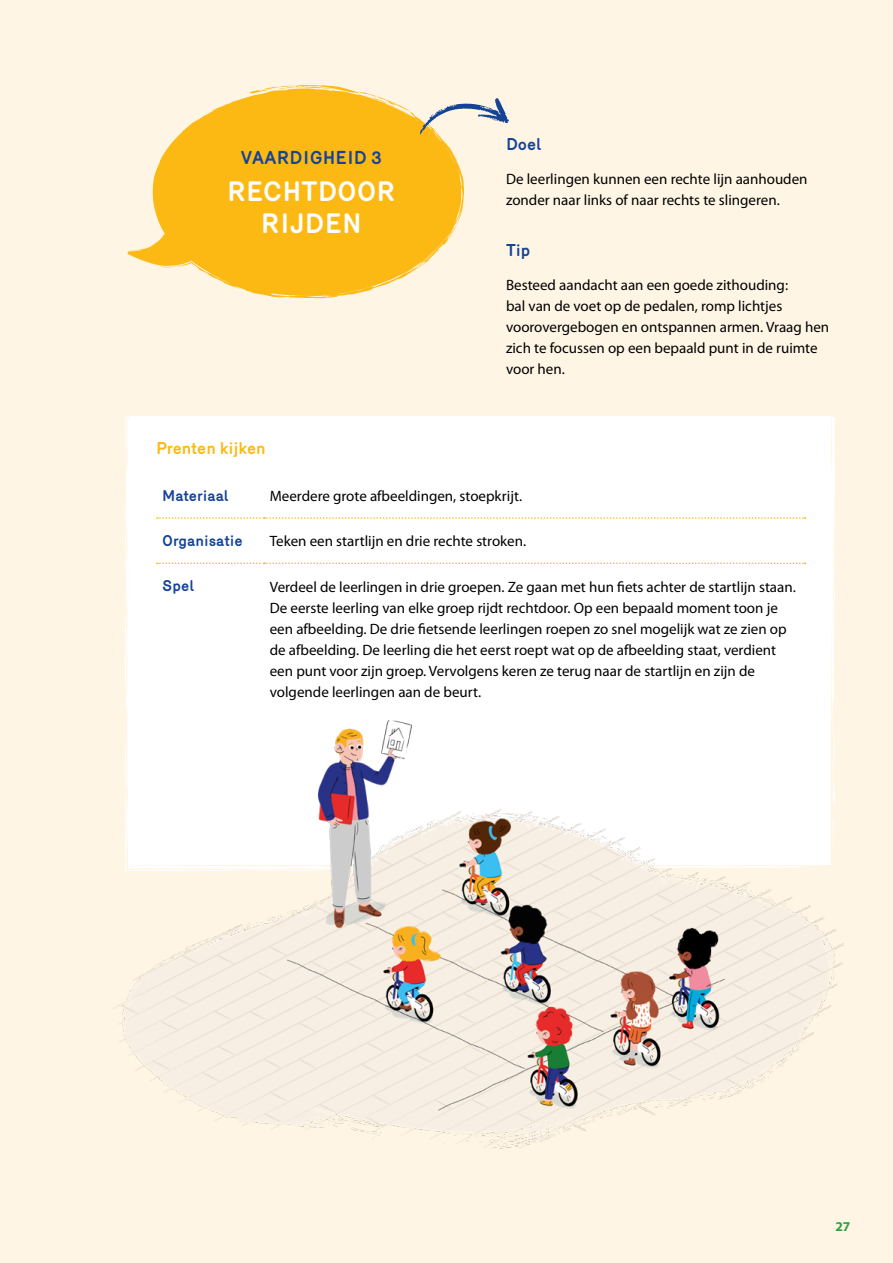
<style>
.page{position:relative;width:893px;height:1263px;background:#fff5e4}
.page>*{position:absolute;margin:0;border:0;box-sizing:border-box;transform-origin:0 0}
.t1{font:700 27px/32.4px "Mercury";color:#fff;text-align:center}
.t2{font:700 18px "Mercury";color:#154396}
.t3{font:700 16.5px "Mercury";color:#fdb913}
.t4{font:700 16.5px "Mercury";color:#154396}
.t5{font:15px/21px "Myriad Pro";color:#000}
.t6{font:700 15px "Mercury";color:#154396}
.t7{font:700 13.5px "Myriad Pro";color:#319f42}
</style>
<div class="page">
<svg style="left:152px;top:138px;width:312px;height:160px;background:#fdc130"></svg>
<svg style="left:276px;top:294px;width:16px;height:5px"></svg>
<svg style="left:307px;top:291px;width:19px;height:6px"></svg>
<svg style="left:337px;top:295px;width:10px;height:2px"></svg>
<svg style="left:392px;top:263px;width:28px;height:16px"></svg>
<svg style="left:371px;top:282px;width:11px;height:5px"></svg>
<svg style="left:457px;top:192px;width:5px;height:9px"></svg>
<svg style="left:429px;top:210px;width:31px;height:44px"></svg>
<svg style="left:446px;top:152px;width:11px;height:10px"></svg>
<svg style="left:157px;top:151px;width:15px;height:44px"></svg>
<svg style="left:129px;top:244px;width:56px;height:24px"></svg>
<svg style="left:176px;top:85px;width:333px;height:60px"></svg>
<div style="left:125px;top:416px;width:710px;height:301px;background:#fff"></div>
<svg style="left:829px;top:711px;width:6px;height:6px"></svg>
<svg style="left:660px;top:417px;width:18px;height:2px"></svg>
<svg style="left:828px;top:423px;width:2px;height:8px"></svg>
<svg style="left:741px;top:417px;width:52px;height:6px"></svg>
<svg style="left:687px;top:423px;width:27px;height:1px"></svg>
<svg style="left:550px;top:421px;width:13px;height:1px"></svg>
<svg style="left:592px;top:417px;width:28px;height:7px"></svg>
<svg style="left:388px;top:416px;width:51px;height:8px"></svg>
<svg style="left:264px;top:417px;width:14px;height:5px"></svg>
<svg style="left:332px;top:416px;width:46px;height:8px"></svg>
<svg style="left:302px;top:418px;width:21px;height:4px"></svg>
<svg style="left:150px;top:417px;width:24px;height:8px"></svg>
<div style="left:125px;top:548px;width:681px;height:169px;background:#fff"></div>
<img style="left:114px;top:717px;width:729px;height:431px">
<p class="t2" style="left:241px;top:147px;width:143px">VAARDIGHEID 3</p>
<h1 class="t1" style="left:227px;top:175px;width:170px">RECHTDOOR<br>RIJDEN</h1>
<p class="t4" style="left:506px;top:135px;width:37px">Doel</p>
<p class="t5" style="left:506px;top:169px;width:303px">De leerlingen kunnen een rechte lijn aanhouden zonder naar links of naar rechts te slingeren.</p>
<p class="t4" style="left:506px;top:241px;width:26px">Tip</p>
<p class="t5" style="left:506px;top:275px;width:325px">Besteed aandacht aan een goede zithouding:<br>bal van de voet op de pedalen, romp lichtjes voorovergebogen en ontspannen armen. Vraag hen zich te focussen op een bepaald punt in de ruimte voor hen.</p>
<p class="t3" style="left:156px;top:438px;width:111px">Prenten kijken</p>
<p class="t6" style="left:162px;top:487px;width:68px">Materiaal</p>
<p class="t5" style="left:270px;top:486px;width:254px">Meerdere grote afbeeldingen, stoepkrijt.</p>
<p class="t6" style="left:162px;top:532px;width:82px">Organisatie</p>
<p class="t5" style="left:270px;top:531px;width:258px">Teken een startlijn en drie rechte stroken.</p>
<p class="t6" style="left:162px;top:577px;width:33px">Spel</p>
<p class="t5" style="left:270px;top:576px;width:527px">Verdeel de leerlingen in drie groepen. Ze gaan met hun fiets achter de startlijn staan.<br>De eerste leerling van elke groep rijdt rechtdoor. Op een bepaald moment toon je een afbeelding. De drie fietsende leerlingen roepen zo snel mogelijk wat ze zien op de afbeelding. De leerling die het eerst roept wat op de afbeelding staat, verdient een punt voor zijn groep. Vervolgens keren ze terug naar de startlijn en zijn de volgende leerlingen aan de beurt.</p>
<p class="t7" style="left:835px;top:1217px;width:16px">27</p>
</div>
